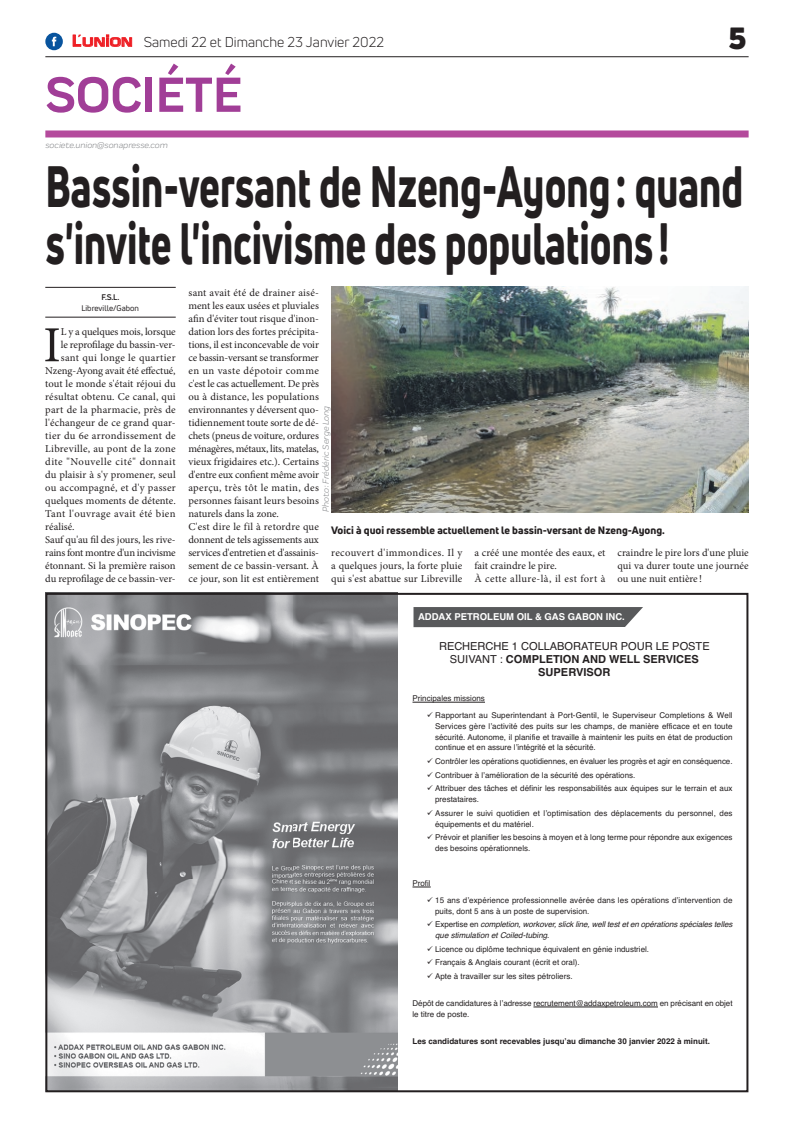
<style>
.page{position:relative;width:794px;height:1129px;background:#fff}
.page>*{position:absolute;margin:0;border:0;box-sizing:border-box;transform-origin:0 0}
.t1{font:800 57px/57px "Uni Neue";color:#231f20;scale:.69 1}
.t2{font:700 51px "Praktika";color:#a13e97}
.t3{font:50.5px "Minion Pro";color:#231f20}
.t4{font:900 30px "Uni Neue";color:#231f20}
.t5{font:14px "Uni Neue";color:#231f20}
.t6{font:11px/13.2px "Helvetica";color:#231f20;text-align:center}
.t7{font:10.5px/13px "Minion Pro";color:#231f20}
.t8{font:10.5px "Minion Pro";letter-spacing:.025em;color:#231f20}
.t9{font:800 10.5px "Uni Neue";color:#231f20}
.t10{font:10.5px "Minion Pro";letter-spacing:.035em;color:#231f20}
.t11{font:10.5px "Minion Pro";letter-spacing:-.025em;color:#231f20}
.t12{font:10.5px "Minion Pro";letter-spacing:.04em;color:#231f20}
.t13{font:10.5px "Minion Pro";letter-spacing:.03em;color:#231f20}
.t14{font:700 9.5px "Helvetica";color:#fff}
.t15{font:italic 9px "Praktika";color:#818386}
.t16{font:8px/13.6px "Helvetica";color:#231f20}
.t17{font:italic 8px/10.8px "Helvetica";letter-spacing:-.01em;color:#231f20}
.t18{font:700 8px "Helvetica";color:#231f20}
.t19{font:8px "Uni Neue";color:#231f20}
.t20{font:700 8px "Uni Neue";color:#231f20}
.s1{font-family:"Eurostile";font-weight:600;font-size:15px;color:#ee1d23}
.s2{font-family:"Eurostile";font-weight:600;font-size:11.4px;color:#ee1d23}
.s3{font-weight:700}
.s4{font-style:normal}
</style>
<div class="page">
<hr style="left:45px;top:56px;width:703px;height:1px;background:#231f20">
<div style="left:45px;top:130px;width:703px;height:7px;background:#b44a9c"></div>
<svg style="left:72px;top:34px;width:60px;height:13px"></svg>
<div style="left:45px;top:33px;width:18px;height:17px;background:#08549e;border-radius:50%"></div>
<svg style="left:52px;top:37px;width:4px;height:9px"></svg>
<img style="left:45px;top:592px;width:352px;height:496px">
<div style="left:45px;top:593px;width:703px;height:498px;border:2px solid #231f20"></div>
<div style="left:413px;top:607px;width:230px;height:20px;background:#58595b"></div>
<hr style="left:412px;top:701px;width:73px;height:1px;background:#231f20">
<svg style="left:412px;top:886px;width:19px;height:1px"></svg>
<hr style="left:533px;top:1006px;width:125px;height:1px;background:#231f20">
<hr style="left:45px;top:316px;width:131px;height:1px;background:#231f20">
<hr style="left:45px;top:287px;width:131px;height:1px;background:#231f20">
<img style="left:331px;top:286px;width:417px;height:226px">
<h3 class="t5" style="left:72px;top:33px;width:313px"><span class="s1">L</span><span class="s2">UNION</span> Samedi 22 et Dimanche 23 Janvier 2022</h3>
<h2 class="t2" style="left:45px;top:54px;width:198px">SOCIÉTÉ</h2>
<p class="t15" style="left:45px;top:139px;width:124px">societe.union@sonapresse.com</p>
<h3 class="t4" style="left:728px;top:17px;width:19px">5</h3>
<h1 class="t1" style="left:45px;top:157px;width:1013px">Bassin-versant de Nzeng-Ayong: quand s'invite l'incivisme des populations !</h1>
<p class="t20" style="left:101px;top:292px;width:19px">F.S.L.</p>
<p class="t19" style="left:81px;top:303px;width:59px">Libreville/Gabon</p>
<p class="t7" style="left:188px;top:286px;width:132px">sant avait été de drainer aisé&shy;ment les eaux usées et pluviales afin d'éviter tout risque d'inon&shy;dation lors des fortes précipita&shy;tions, il est inconcevable de voir ce bassin-versant se transformer en un vaste dépotoir comme c'est le cas actuellement. De près ou à distance, les populations environnantes y déversent quo&shy;tidiennement toute sorte de dé&shy;chets (pneus de voiture, ordures ménagères, métaux, lits, matelas, vieux frigidaires etc.). Certains d'entre eux confient même avoir aperçu, très tôt le matin, des personnes faisant leurs besoins naturels dans la zone.<br>C'est dire le fil à retordre que donnent de tels agissements aux services d'entretien et d'assainis&shy;sement de ce bassin-versant. À ce jour, son lit est entièrement</p>
<h3 class="t3" style="left:43px;top:311px;width:19px">I</h3>
<p class="t7" style="left:61px;top:325px;width:116px">L y a quelques mois, lorsque</p>
<p class="t7" style="left:61px;top:338px;width:116px">le reprofilage du bassin-ver-</p>
<p class="t10" style="left:61px;top:351px;width:116px">sant qui longe le quartier</p>
<p class="t7" style="left:45px;top:364px;width:132px">Nzeng-Ayong avait été effectué,</p>
<p class="t7" style="left:45px;top:377px;width:132px">tout le monde s'était réjoui du</p>
<p class="t7" style="left:45px;top:390px;width:132px">résultat obtenu. Ce canal, qui</p>
<p class="t8" style="left:45px;top:403px;width:132px">part de la pharmacie, près de</p>
<p class="t7" style="left:45px;top:416px;width:132px">l'échangeur de ce grand quar-</p>
<p class="t13" style="left:45px;top:429px;width:132px">tier du 6e arrondissement de</p>
<p class="t8" style="left:45px;top:442px;width:132px">Libreville, au pont de la zone</p>
<p class="t12" style="left:45px;top:455px;width:132px">dite "Nouvelle cité" donnait</p>
<p class="t7" style="left:45px;top:468px;width:132px">du plaisir à s'y promener, seul</p>
<p class="t8" style="left:45px;top:481px;width:132px">ou accompagné, et d'y passer</p>
<p class="t7" style="left:45px;top:494px;width:132px">quelques moments de détente.</p>
<p class="t10" style="left:45px;top:507px;width:132px">Tant l'ouvrage avait été bien</p>
<p class="t7" style="left:45px;top:520px;width:31px">réalisé.</p>
<p class="t7" style="left:45px;top:533px;width:132px">Sauf qu'au fil des jours, les rive-</p>
<p class="t11" style="left:45px;top:546px;width:132px">rains font montre d'un incivisme</p>
<p class="t7" style="left:45px;top:559px;width:132px">étonnant. Si la première raison</p>
<p class="t7" style="left:45px;top:572px;width:132px">du reprofilage de ce bassin-ver-</p>
<p class="t15" style="left:319px;top:512px;width:107px;rotate:-90deg">Photo : Frédéric Serge Long</p>
<p class="t9" style="left:331px;top:523px;width:335px">Voici à quoi ressemble actuellement le bassin-versant de Nzeng-Ayong.</p>
<p class="t7" style="left:331px;top:546px;width:133px;text-align:justify">recouvert d'immondices. Il y a quelques jours, la forte pluie qui s'est abattue sur Libreville</p>
<p class="t7" style="left:474px;top:546px;width:133px">a créé une montée des eaux, et fait craindre le pire.<br>À cette allure-là, il est fort à</p>
<p class="t7" style="left:617px;top:546px;width:133px;text-align:justify">craindre le pire lors d'une pluie qui va durer toute une journée ou une nuit entière !</p>
<p class="t14" style="left:418px;top:609px;width:208px">ADDAX PETROLEUM OIL &amp; GAS GABON INC.</p>
<p class="t6" style="left:439px;top:639px;width:272px">RECHERCHE 1 COLLABORATEUR POUR LE POSTE<br>SUIVANT : <span class="s3">COMPLETION AND WELL SERVICES<br>SUPERVISOR</span></p>
<p class="t16" style="left:435px;top:690px;width:299px;line-height:16.5px;text-indent:-23px">Principales missions<br>Rapportant au Superintendant à Port-Gentil, le Superviseur Completions &amp; Well</p>
<p class="t16" style="left:435px;top:720px;width:299px;line-height:10.8px;text-align:justify">Services gère l’activité des puits sur les champs, de manière efficace et en toute sécurité. Autonome, il planifie et travaille à maintenir les puits en état de production continue et en assure l’intégrité et la sécurité.</p>
<p class="t16" style="left:435px;top:754px;width:299px">Contrôler les opérations quotidiennes, en évaluer les progrès et agir en conséquence.<br>Contribuer à l’amélioration de la sécurité des opérations.<br>Attribuer des tâches et définir les responsabilités aux équipes sur le terrain et aux</p>
<p class="t16" style="left:435px;top:792px;width:299px">prestataires.<br>Assurer le suivi quotidien et l’optimisation des déplacements du personnel, des</p>
<p class="t16" style="left:435px;top:817px;width:299px">équipements et du matériel.<br>Prévoir et planifier les besoins à moyen et à long terme pour répondre aux exigences</p>
<p class="t16" style="left:435px;top:841px;width:97px">des besoins opérationnels.</p>
<p class="t16" style="left:412px;top:876px;width:20px">Profil</p>
<p class="t16" style="left:435px;top:894px;width:299px;line-height:10.8px">15 ans d’expérience professionnelle avérée dans les opérations d’intervention de puits, dont 5 ans à un poste de supervision.</p>
<p class="t17" style="left:435px;top:919px;width:299px"><span class="s4">Expertise en</span> completion, workover, slick line, well test et en opérations spéciales telles que stimulation et Coiled-tubing<span class="s4">.</span></p>
<p class="t16" style="left:435px;top:942px;width:215px">Licence ou diplôme technique équivalent en génie industriel.<br>Français &amp; Anglais courant (écrit et oral).<br>Apte à travailler sur les sites pétroliers.</p>
<p class="t16" style="left:412px;top:998px;width:321px;line-height:10.8px">Dépôt de candidatures à l’adresse recrutement@addaxpetroleum.com en précisant en objet le titre de poste.</p>
<p class="t18" style="left:412px;top:1034px;width:299px">Les candidatures sont recevables jusqu’au dimanche 30 janvier 2022 à minuit.</p>
</div>
